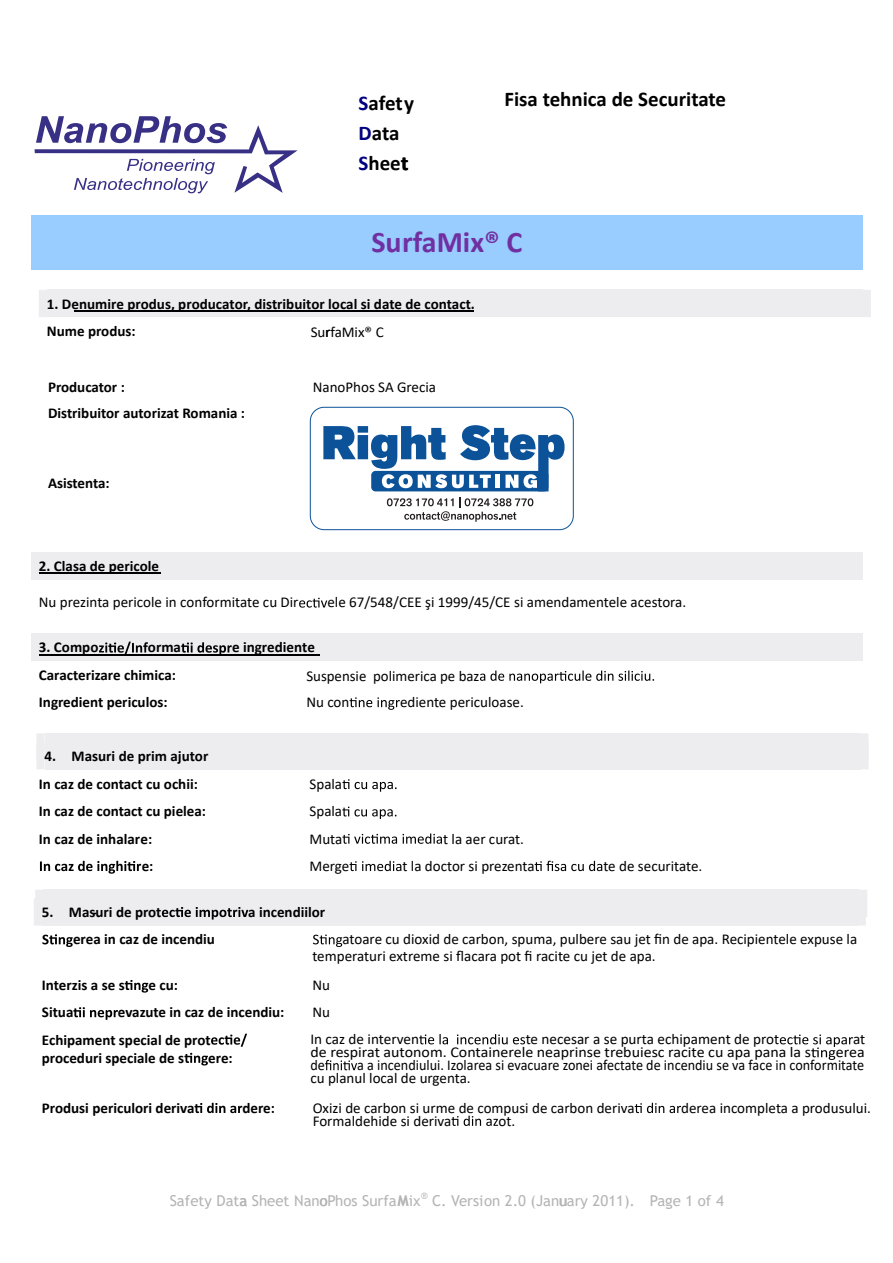
<style>
.page{position:relative;width:893px;height:1263px;background:#fff}
.page>*{position:absolute;margin:0;border:0;box-sizing:border-box;transform-origin:0 0}
.t1{font:700 30px "Calibri";color:#7030a1}
.t2{font:700 21px/30.2px "Calibri";color:#000}
.t3{font:15px/27.3px "Calibri";color:#000;text-align:justify}
.t4{font:700 15px/27.3px "Calibri";color:#000}
.t5{font:15px/12.9px "Calibri";color:#000;scale:.94 1}
.t6{font:15px "Calibri";color:#000;scale:1.06 1}
.t7{font:15px "Trebuchet MS";color:#b5b5b5}
.s1{color:#000080}
</style>
<div class="page">
<div style="left:31px;top:215px;width:50px;height:54px;background:#9cf"></div>
<div style="left:31px;top:552px;width:50px;height:27px;background:#ededf0"></div>
<svg style="left:299px;top:598px;width:28px;height:10px"></svg>
<div style="left:31px;top:634px;width:50px;height:27px;background:#ededf0"></div>
<svg style="left:40px;top:861px;width:101px;height:13px"></svg>
<div style="left:81px;top:215px;width:80px;height:54px;background:#9cf"></div>
<div style="left:81px;top:552px;width:80px;height:27px;background:#ededf0"></div>
<hr style="left:39px;top:572px;width:122px;height:1px;background:#000">
<div style="left:81px;top:634px;width:80px;height:27px;background:#ededf0"></div>
<div style="left:161px;top:215px;width:81px;height:54px;background:#9cf"></div>
<div style="left:161px;top:634px;width:81px;height:27px;background:#ededf0"></div>
<div style="left:242px;top:634px;width:81px;height:27px;background:#ededf0"></div>
<div style="left:242px;top:215px;width:81px;height:54px;background:#9cf"></div>
<div style="left:242px;top:552px;width:81px;height:27px;background:#ededf0"></div>
<div style="left:161px;top:552px;width:81px;height:27px;background:#ededf0"></div>
<hr style="left:39px;top:654px;width:281px;height:1px;background:#000">
<svg style="left:349px;top:697px;width:51px;height:13px"></svg>
<svg style="left:480px;top:670px;width:174px;height:13px"></svg>
<svg style="left:342px;top:779px;width:54px;height:13px"></svg>
<svg style="left:342px;top:807px;width:54px;height:12px"></svg>
<svg style="left:342px;top:833px;width:100px;height:11px"></svg>
<svg style="left:349px;top:861px;width:52px;height:10px"></svg>
<svg style="left:534px;top:861px;width:68px;height:10px"></svg>
<div style="left:323px;top:215px;width:80px;height:54px;background:#9cf"></div>
<div style="left:323px;top:552px;width:80px;height:27px;background:#ededf0"></div>
<div style="left:323px;top:634px;width:80px;height:27px;background:#ededf0"></div>
<div style="left:403px;top:215px;width:81px;height:54px;background:#9cf"></div>
<div style="left:403px;top:552px;width:81px;height:27px;background:#ededf0"></div>
<div style="left:403px;top:634px;width:81px;height:27px;background:#ededf0"></div>
<div style="left:484px;top:215px;width:80px;height:54px;background:#9cf"></div>
<div style="left:484px;top:552px;width:80px;height:27px;background:#ededf0"></div>
<div style="left:484px;top:634px;width:80px;height:27px;background:#ededf0"></div>
<div style="left:564px;top:215px;width:81px;height:54px;background:#9cf"></div>
<div style="left:564px;top:552px;width:81px;height:27px;background:#ededf0"></div>
<div style="left:564px;top:634px;width:81px;height:27px;background:#ededf0"></div>
<div style="left:645px;top:215px;width:81px;height:54px;background:#9cf"></div>
<div style="left:645px;top:552px;width:81px;height:27px;background:#ededf0"></div>
<div style="left:645px;top:634px;width:81px;height:27px;background:#ededf0"></div>
<div style="left:726px;top:215px;width:80px;height:54px;background:#9cf"></div>
<div style="left:726px;top:552px;width:80px;height:27px;background:#ededf0"></div>
<div style="left:726px;top:634px;width:80px;height:27px;background:#ededf0"></div>
<div style="left:806px;top:215px;width:56px;height:54px;background:#9cf"></div>
<div style="left:806px;top:552px;width:56px;height:27px;background:#ededf0"></div>
<div style="left:806px;top:634px;width:56px;height:27px;background:#ededf0"></div>
<div style="left:36px;top:733px;width:832px;height:36px;background:#ededf0"></div>
<div style="left:45px;top:742px;width:815px;height:27px;background:#ededf0"></div>
<div style="left:34px;top:890px;width:833px;height:36px;background:#ededf0"></div>
<svg style="left:42px;top:934px;width:31px;height:13px"></svg>
<svg style="left:313px;top:935px;width:29px;height:12px"></svg>
<svg style="left:125px;top:980px;width:23px;height:13px"></svg>
<svg style="left:73px;top:1007px;width:45px;height:13px"></svg>
<svg style="left:211px;top:1034px;width:36px;height:13px"></svg>
<svg style="left:184px;top:1053px;width:24px;height:13px"></svg>
<svg style="left:419px;top:1034px;width:106px;height:10px"></svg>
<svg style="left:779px;top:1035px;width:73px;height:25px"></svg>
<svg style="left:325px;top:1060px;width:32px;height:10px"></svg>
<svg style="left:194px;top:1103px;width:48px;height:10px"></svg>
<svg style="left:634px;top:1103px;width:47px;height:10px"></svg>
<svg style="left:451px;top:1116px;width:47px;height:10px"></svg>
<svg style="left:99px;top:642px;width:49px;height:12px"></svg>
<svg style="left:181px;top:642px;width:51px;height:12px"></svg>
<div style="left:47px;top:290px;width:815px;height:27px;background:#ededf0"></div>
<hr style="left:74px;top:310px;width:399px;height:1px;background:#000">
<svg style="left:35px;top:116px;width:262px;height:77px"></svg>
<div style="left:310px;top:407px;width:263px;height:123px;border:1px solid #0b5298;border-radius:14px"></div>
<svg style="left:323px;top:425px;width:241px;height:66px"></svg>
<svg style="left:387px;top:498px;width:146px;height:24px"></svg>
<h2 class="t2" style="left:358px;top:87px;width:57px"><span class="s1">S</span>afety</h2>
<h2 class="t2" style="left:504px;top:83px;width:223px">Fisa tehnica de Securitate</h2>
<h2 class="t2" style="left:358px;top:117px;width:52px"><span class="s1">D</span>ata<br><span class="s1">S</span>heet</h2>
<h1 class="t1" style="left:371px;top:221px;width:152px">SurfaMix® C</h1>
<p class="t4" style="left:47px;top:290px;width:429px">1. Denumire produs, producator, distribuitor local si date de contact.<br>Nume produs:</p>
<p class="t3" style="left:311px;top:318px;width:75px">SurfaMix® C</p>
<p class="t4" style="left:48px;top:373px;width:78px">Producator :</p>
<p class="t3" style="left:313px;top:373px;width:125px">NanoPhos SA Grecia</p>
<p class="t4" style="left:48px;top:399px;width:198px">Distribuitor autorizat Romania :</p>
<p class="t4" style="left:48px;top:469px;width:63px">Asistenta:</p>
<p class="t4" style="left:39px;top:552px;width:122px">2. Clasa de pericole</p>
<p class="t3" style="left:39px;top:588px;width:261px">Nu prezinta pericole in conformitate cu Dir</p>
<p class="t3" style="left:327px;top:588px;width:360px">ele 67/548/CEE şi 1999/45/CE si amendamentele acestora.</p>
<p class="t4" style="left:39px;top:634px;width:61px">3. Compo</p>
<p class="t4" style="left:148px;top:634px;width:35px">orma</p>
<p class="t4" style="left:232px;top:634px;width:84px">e ingrediente</p>
<p class="t4" style="left:39px;top:661px;width:138px">Caracterizare chimica:<br>Ingredient periculos:</p>
<p class="t4" style="left:45px;top:742px;width:165px">4. Masuri de prim ajutor</p>
<p class="t4" style="left:39px;top:770px;width:160px">In caz de contact cu ochii:</p>
<p class="t4" style="left:39px;top:798px;width:169px">In caz de contact cu pielea:</p>
<p class="t4" style="left:39px;top:825px;width:115px">In caz de inhalare:</p>
<p class="t4" style="left:142px;top:852px;width:13px">e:</p>
<p class="t3" style="left:306px;top:662px;width:175px">Suspensie polimerica pe baz</p>
<p class="t3" style="left:306px;top:688px;width:45px">Nu con</p>
<p class="t3" style="left:400px;top:688px;width:125px">ediente periculoase.</p>
<p class="t3" style="left:309px;top:770px;width:34px">Spala Spala Muta</p>
<p class="t3" style="left:443px;top:825px;width:82px">t la aer curat.</p>
<p class="t3" style="left:309px;top:852px;width:41px">Merge</p>
<p class="t3" style="left:402px;top:852px;width:133px">t la doctor si prezenta</p>
<p class="t3" style="left:603px;top:852px;width:100px">te de securitate.</p>
<p class="t4" style="left:92px;top:898px;width:6px">-</p>
<p class="t4" style="left:248px;top:898px;width:79px">a incendiilor</p>
<p class="t4" style="left:73px;top:925px;width:143px">erea in caz de incendiu</p>
<p class="t3" style="left:312px;top:931px;width:546px;line-height:16.2px;text-indent:30px">atoare cu dioxid de carbon, spuma, pulbere sau jet fin de apa. Recipientele expuse la temperaturi extreme si flacara pot fi racite cu jet de apa.</p>
<p class="t4" style="left:42px;top:971px;width:84px">Interzis a se s</p>
<p class="t4" style="left:148px;top:971px;width:31px">e cu:</p>
<p class="t3" style="left:312px;top:971px;width:19px">Nu</p>
<p class="t4" style="left:42px;top:998px;width:33px">Situa</p>
<p class="t4" style="left:118px;top:998px;width:168px">evazute in caz de incendiu:</p>
<p class="t3" style="left:312px;top:998px;width:19px">Nu</p>
<p class="t4" style="left:42px;top:1030px;width:170px;line-height:18.3px">Echipament special de prot proceduri speciale de s</p>
<p class="t4" style="left:42px;top:898px;width:121px">5. Masuri de prot</p>
<p class="t3" style="left:310px;top:1025px;width:110px">In caz de interven</p>
<p class="t3" style="left:525px;top:1025px;width:255px">te necesar a se purta echipament de prot</p>
<p class="t3" style="left:853px;top:1025px;width:14px">at</p>
<p class="t6" style="left:310px;top:1042px;width:474px">de respirat autonom. Containerele neaprinse trebuiesc racite cu apa pana la s</p>
<p class="t6" style="left:835px;top:1042px;width:29px">erea</p>
<p class="t5" style="left:310px;top:1058px;width:17px">de</p>
<p class="t4" style="left:208px;top:1044px;width:26px">ere:</p>
<p class="t5" style="left:310px;top:1058px;width:590px;text-indent:47px">a a incendiului. Izolarea si evacuare zonei afectate de incendiu se va face in conformitate cu planul local de urgenta.</p>
<p class="t4" style="left:42px;top:1094px;width:154px">Produsi periculori deriva</p>
<p class="t4" style="left:242px;top:1094px;width:34px">dere:</p>
<p class="t3" style="left:313px;top:1094px;width:323px">Oxizi de carbon si urme de compusi de carbon deriva</p>
<p class="t3" style="left:681px;top:1094px;width:191px">derea incompleta a produsului.</p>
<p class="t3" style="left:313px;top:1107px;width:140px">Formaldehide si deriva</p>
<p class="t3" style="left:498px;top:1107px;width:18px">ot.</p>
<p class="t7" style="left:170px;top:1191px;width:555px">Safety Data Sheet NanoPhos SurfaMix<sup>®</sup> C. Version 2.0 (January 2011). Page 1 of 4</p>
</div>
